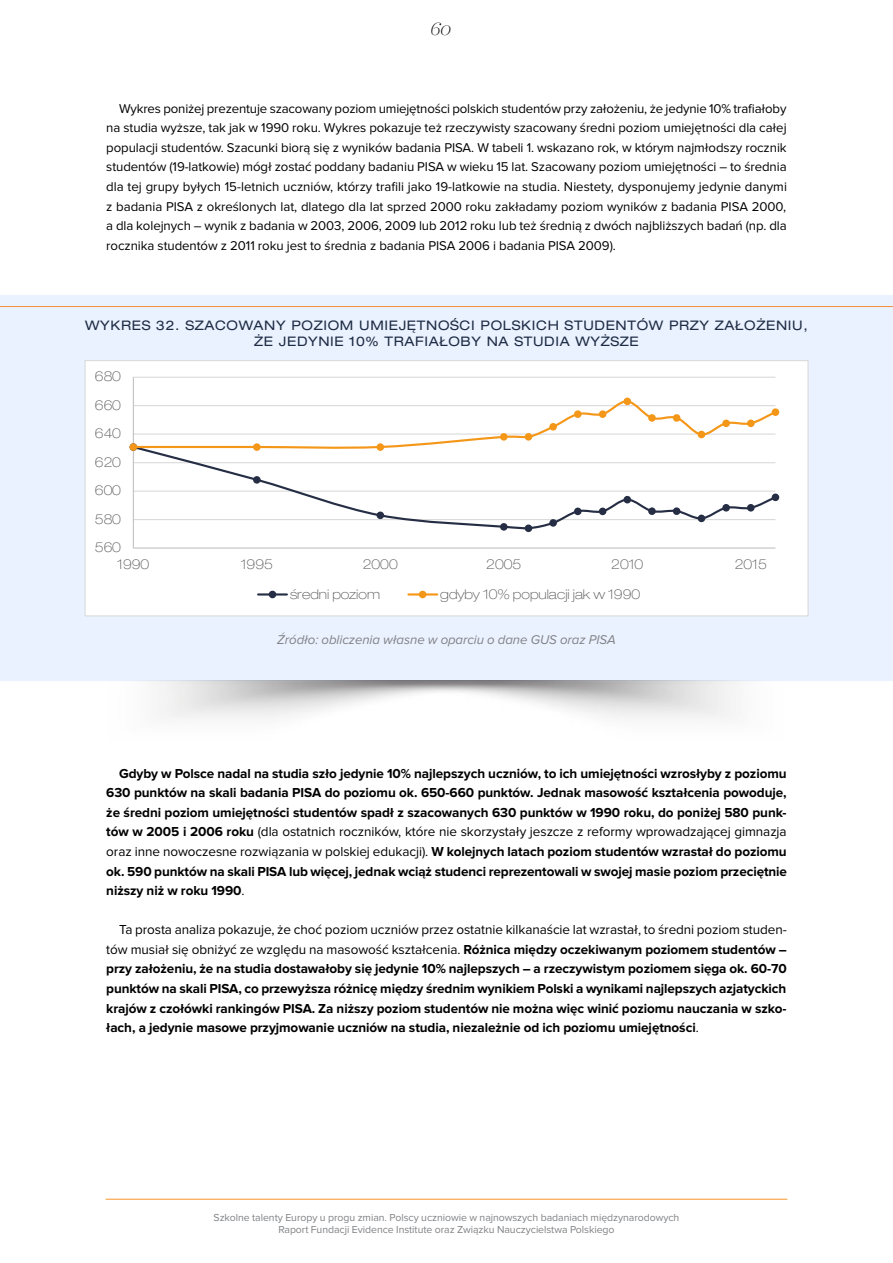
<style>
.page{position:relative;width:893px;height:1263px;background:#fff}
.page>*{position:absolute;margin:0;border:0;box-sizing:border-box;transform-origin:0 0}
.t1{font:italic 100 18px "Harriet Display";color:#000}
.t2{font:700 13.5px/19.5px "Proxima Nova";letter-spacing:-.005em;color:#000;text-align:justify}
.t3{font:100 expanded 13.5px "Helvetica Neue LT Pro";color:#595959}
.t4{font:13.2px/19.5px "Proxima Nova";letter-spacing:-.005em;color:#000;text-align:justify}
.t5{font:expanded 13.2px/15.9px "Helvetica Neue LT Pro";letter-spacing:.05em;color:#1e2d45;text-align:center}
.t6{font:italic 13.2px "Proxima Nova";letter-spacing:-.005em;color:#808285}
.t7{font:10.5px/12.6px "Proxima Nova";letter-spacing:-.005em;color:#808285;text-align:center}
.s1{font-weight:400}
</style>
<div class="page">
<hr style="left:106px;top:1199px;width:681px;height:1px;background:#f8972c">
<div style="left:0;top:296px;width:893px;height:385px;background:#ebf2ff"></div>
<hr style="left:0;top:306px;width:893px;height:1px;background:#f78d39">
<div style="left:85px;top:361px;width:723px;height:255px;background:#fff"></div>
<hr style="left:133px;top:377px;width:642px;height:1px;background:#d9d9d9">
<hr style="left:133px;top:377px;width:1px;height:171px;background:#bfbfbf">
<hr style="left:133px;top:547px;width:642px;height:2px;background:#bfbfbf">
<svg style="left:134px;top:449px;width:642px;height:81px"></svg>
<div style="left:253px;top:476px;width:8px;height:8px;background:#262e45;border-radius:50%"></div>
<div style="left:377px;top:511px;width:7px;height:8px;background:#262e45;border-radius:50%"></div>
<div style="left:500px;top:523px;width:8px;height:8px;background:#262e45;border-radius:50%"></div>
<div style="left:525px;top:524px;width:7px;height:8px;background:#262e45;border-radius:50%"></div>
<div style="left:549px;top:519px;width:8px;height:8px;background:#262e45;border-radius:50%"></div>
<div style="left:574px;top:508px;width:8px;height:7px;background:#262e45;border-radius:50%"></div>
<div style="left:599px;top:508px;width:7px;height:7px;background:#262e45;border-radius:50%"></div>
<div style="left:623px;top:496px;width:8px;height:7px;background:#262e45;border-radius:50%"></div>
<div style="left:648px;top:507px;width:8px;height:8px;background:#262e45;border-radius:50%"></div>
<div style="left:673px;top:507px;width:7px;height:8px;background:#262e45;border-radius:50%"></div>
<div style="left:698px;top:515px;width:7px;height:7px;background:#262e45;border-radius:50%"></div>
<div style="left:722px;top:504px;width:8px;height:7px;background:#262e45;border-radius:50%"></div>
<div style="left:747px;top:504px;width:8px;height:7px;background:#262e45;border-radius:50%"></div>
<div style="left:772px;top:493px;width:7px;height:8px;background:#262e45;border-radius:50%"></div>
<svg style="left:134px;top:401px;width:642px;height:48px"></svg>
<div style="left:130px;top:443px;width:7px;height:8px;background:#f49719;border-radius:50%"></div>
<div style="left:253px;top:443px;width:8px;height:8px;background:#f49719;border-radius:50%"></div>
<div style="left:377px;top:443px;width:7px;height:8px;background:#f49719;border-radius:50%"></div>
<div style="left:500px;top:433px;width:8px;height:8px;background:#f49719;border-radius:50%"></div>
<div style="left:525px;top:433px;width:7px;height:8px;background:#f49719;border-radius:50%"></div>
<div style="left:549px;top:423px;width:8px;height:7px;background:#f49719;border-radius:50%"></div>
<div style="left:574px;top:410px;width:8px;height:8px;background:#f49719;border-radius:50%"></div>
<div style="left:599px;top:410px;width:7px;height:8px;background:#f49719;border-radius:50%"></div>
<div style="left:623px;top:398px;width:8px;height:7px;background:#f49719;border-radius:50%"></div>
<div style="left:648px;top:414px;width:8px;height:8px;background:#f49719;border-radius:50%"></div>
<div style="left:673px;top:414px;width:7px;height:8px;background:#f49719;border-radius:50%"></div>
<div style="left:698px;top:431px;width:7px;height:7px;background:#f49719;border-radius:50%"></div>
<div style="left:722px;top:420px;width:8px;height:7px;background:#f49719;border-radius:50%"></div>
<div style="left:747px;top:420px;width:8px;height:7px;background:#f49719;border-radius:50%"></div>
<div style="left:772px;top:408px;width:7px;height:8px;background:#f49719;border-radius:50%"></div>
<hr style="left:258px;top:593px;width:29px;height:2px;background:#262e45">
<div style="left:269px;top:591px;width:7px;height:7px;background:#262e45;border-radius:50%"></div>
<hr style="left:408px;top:593px;width:29px;height:2px;background:#f49719">
<div style="left:419px;top:591px;width:7px;height:7px;background:#f49719;border-radius:50%"></div>
<div style="left:85px;top:360px;width:723px;height:256px;border:1px solid #d9d9d9"></div>
<h1 class="t1" style="left:430px;top:16px;width:22px">60</h1>
<p class="t4" style="left:106px;top:99px;width:682px;text-indent:13px">Wykres poniżej prezentuje szacowany poziom umiejętności polskich studentów przy założeniu, że jedynie 10% trafiałoby na studia wyższe, tak jak w 1990 roku. Wykres pokazuje też rzeczywisty szacowany średni poziom umiejętności dla całej populacji studentów. Szacunki biorą się z wyników badania PISA. W tabeli 1. wskazano rok, w którym najmłodszy rocznik studentów (19-latkowie) mógł zostać poddany badaniu PISA w wieku 15 lat. Szacowany poziom umiejętności – to średnia dla tej grupy byłych 15-letnich uczniów, którzy trafili jako 19-latkowie na studia. Niestety, dysponujemy jedynie danymi z badania PISA z określonych lat, dlatego dla lat sprzed 2000 roku zakładamy poziom wyników z badania PISA 2000, a dla kolejnych – wynik z badania w 2003, 2006, 2009 lub 2012 roku lub też średnią z dwóch najbliższych badań (np. dla rocznika studentów z 2011 roku jest to średnia z badania PISA 2006 i badania PISA 2009).</p>
<p class="t5" style="left:85px;top:318px;width:724px">WYKRES 32. SZACOWANY POZIOM UMIEJĘTNOŚCI POLSKICH STUDENTÓW PRZY ZAŁOŻENIU,<br>ŻE JEDYNIE 10% TRAFIAŁOBY NA STUDIA WYŻSZE</p>
<p class="t3" style="left:95px;top:369px;width:28px">680</p>
<p class="t3" style="left:95px;top:397px;width:28px">660</p>
<p class="t3" style="left:95px;top:426px;width:28px">640</p>
<p class="t3" style="left:95px;top:454px;width:28px">620</p>
<p class="t3" style="left:95px;top:483px;width:28px">600</p>
<p class="t3" style="left:95px;top:511px;width:28px">580</p>
<p class="t3" style="left:95px;top:540px;width:28px">560</p>
<p class="t3" style="left:117px;top:557px;width:33px">1990</p>
<p class="t3" style="left:241px;top:557px;width:33px">1995</p>
<p class="t3" style="left:363px;top:557px;width:37px">2000</p>
<p class="t3" style="left:486px;top:557px;width:37px">2005</p>
<p class="t3" style="left:611px;top:557px;width:33px">2010</p>
<p class="t3" style="left:735px;top:557px;width:33px">2015</p>
<p class="t3" style="left:290px;top:586px;width:92px">średni poziom</p>
<p class="t3" style="left:440px;top:586px;width:202px">gdyby 10% populacji jak w 1990</p>
<p class="t6" style="left:277px;top:632px;width:340px">Źródło: obliczenia własne w oparciu o dane GUS oraz PISA</p>
<p class="t2" style="left:106px;top:764px;width:682px;text-indent:13px">Gdyby w Polsce nadal na studia szło jedynie 10% najlepszych uczniów, to ich umiejętności wzrosłyby z poziomu 630 punktów na skali badania PISA do poziomu ok. 650-660 punktów. Jednak masowość kształcenia powoduje, że średni poziom umiejętności studentów spadł z szacowanych 630 punktów w 1990 roku, do poniżej 580 punk&shy;tów w 2005 i 2006 roku <span class="s1">(dla ostatnich roczników, które nie skorzystały jeszcze z reformy wprowadzającej gimnazja oraz inne nowoczesne rozwiązania w polskiej edukacji).</span> W kolejnych latach poziom studentów wzrastał do poziomu ok. 590 punktów na skali PISA lub więcej, jednak wciąż studenci reprezentowali w swojej masie poziom przeciętnie niższy niż w roku 1990<span class="s1">.</span></p>
<p class="t2" style="left:106px;top:920px;width:682px;text-indent:13px"><span class="s1">Ta prosta analiza pokazuje, że choć poziom uczniów przez ostatnie kilkanaście lat wzrastał, to średni poziom studen&shy;tów musiał się obniżyć ze względu na masowość kształcenia.</span> Różnica między oczekiwanym poziomem studentów – przy założeniu, że na studia dostawałoby się jedynie 10% najlepszych – a rzeczywistym poziomem sięga ok. 60-70 punktów na skali PISA, co przewyższa różnicę między średnim wynikiem Polski a wynikami najlepszych azjatyckich krajów z czołówki rankingów PISA. Za niższy poziom studentów nie można więc winić poziomu nauczania w szko&shy;łach, a jedynie masowe przyjmowanie uczniów na studia, niezależnie od ich poziomu umiejętności<span class="s1">.</span></p>
<p class="t7" style="left:214px;top:1211px;width:467px">Szkolne talenty Europy u progu zmian. Polscy uczniowie w najnowszych badaniach międzynarodowych<br>Raport Fundacji Evidence Institute oraz Związku Nauczycielstwa Polskiego</p>
</div>
